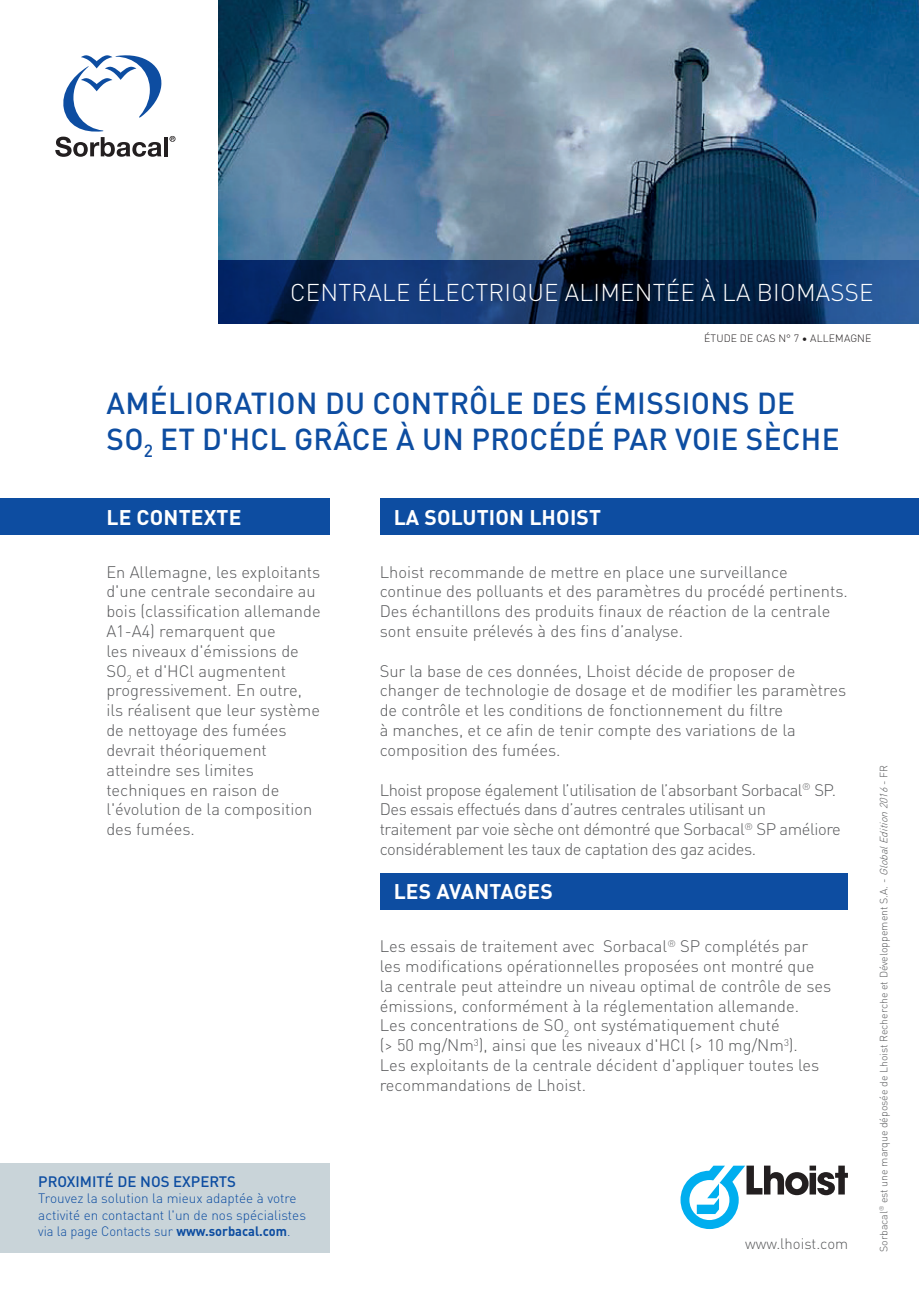
<style>
.page{position:relative;width:919px;height:1289px;background:#fff}
.page>*{position:absolute;margin:0;border:0;box-sizing:border-box;transform-origin:0 0}
.t1{font:500 30px/36px "DINOT";letter-spacing:.01em;color:#0d4da1}
.t2{font:300 24px "DINOT";letter-spacing:.01em;color:#fff}
.t3{font:700 21px "DINOT";letter-spacing:.01em;color:#fff}
.t4{font:300 16.5px/19.8px "DINOT";color:#57585a}
.t5{font:300 16.5px/19.8px "DINOT";letter-spacing:-.025em;color:#57585a}
.t6{font:500 15px "DINOT";color:#0d4da1}
.t7{font:300 15px "DINOT";color:#57585a}
.t8{font:300 13.5px/16.2px "DINOT";color:#0d4da1}
.t9{font:300 10.5px "DINOT";color:#57585a}
.t10{font:300 10.5px "DINOT";letter-spacing:.01em;color:#231f20}
.s1{font-weight:700}
.s2{font-style:italic}
</style>
<div class="page">
<img style="left:218px;top:0;width:700px;height:260px">
<div style="left:0;top:498px;width:329px;height:37px;background:#0d4da1"></div>
<div style="left:380px;top:498px;width:538px;height:37px;background:#0d4da1"></div>
<div style="left:380px;top:873px;width:467px;height:36px;background:#0d4da1"></div>
<svg style="left:218px;top:260px;width:700px;height:63px;background:#0e2d5d"></svg>
<svg style="left:680px;top:1165px;width:167px;height:63px"></svg>
<div style="left:0;top:1162px;width:330px;height:90px;background:#c9d4d9"></div>
<hr style="left:164px;top:137px;width:4px;height:19px;background:#231f20">
<svg style="left:169px;top:136px;width:6px;height:6px"></svg>
<svg style="left:55px;top:55px;width:107px;height:102px"></svg>
<p class="t2" style="left:290px;top:274px;width:585px">CENTRALE ÉLECTRIQUE ALIMENTÉE À LA BIOMASSE</p>
<p class="t10" style="left:704px;top:330px;width:169px">ÉTUDE DE CAS N° 7 • ALLEMAGNE</p>
<p class="t1" style="left:106px;top:383px;width:734px">AMÉLIORATION DU CONTRÔLE DES ÉMISSIONS DE<br>SO<sub>2</sub> ET D'HCL GRÂCE À UN PROCÉDÉ PAR VOIE SÈCHE</p>
<p class="t3" style="left:106px;top:501px;width:137px">LE CONTEXTE</p>
<p class="t3" style="left:393px;top:501px;width:209px">LA SOLUTION LHOIST</p>
<p class="t4" style="left:106px;top:560px;width:216px">En Allemagne, les exploitants d'une centrale secondaire au bois (classification allemande<br>A1-A4) remarquent que<br>les niveaux d'émissions de<br>SO<sub>2</sub> et d'HCl augmentent progressivement. En outre, ils réalisent que leur système de nettoyage des fumées devrait théoriquement atteindre ses limites techniques en raison de l'évolution de la composition des fumées.</p>
<p class="t4" style="left:379px;top:560px;width:469px">Lhoist recommande de mettre en place une surveillance continue des polluants et des paramètres du procédé pertinents.<br>Des échantillons des produits finaux de réaction de la centrale sont ensuite prélevés à des fins d’analyse.</p>
<p class="t4" style="left:379px;top:659px;width:468px">Sur la base de ces données, Lhoist décide de proposer de changer de technologie de dosage et de modifier les paramètres de contrôle et les conditions de fonctionnement du filtre<br>à manches, et ce afin de tenir compte des variations de la composition des fumées.</p>
<p class="t5" style="left:379px;top:778px;width:462px">Lhoist propose également l’utilisation de l’absorbant Sorbacal<sup>®</sup> SP.<br>Des essais effectués dans d’autres centrales utilisant un traitement par voie sèche ont démontré que Sorbacal<sup>®</sup> SP améliore considérablement les taux de captation des gaz acides.</p>
<p class="t3" style="left:393px;top:875px;width:161px">LES AVANTAGES</p>
<p class="t6" style="left:38px;top:1170px;width:199px">PROXIMITÉ DE NOS EXPERTS</p>
<p class="t8" style="left:38px;top:1189px;width:269px">Trouvez la solution la mieux adaptée à votre activité en contactant l'un de nos spécialistes via la page Contacts sur <span class="s1">www.sorbacal.com</span>.</p>
<p class="t4" style="left:379px;top:935px;width:453px">Les essais de traitement avec Sorbacal<sup>®</sup> SP complétés par les modifications opérationnelles proposées ont montré que la centrale peut atteindre un niveau optimal de contrôle de ses émissions, conformément à la réglementation allemande.<br>Les concentrations de SO<sub>2</sub> ont systématiquement chuté<br>(&gt; 50 mg/Nm<sup>3</sup>), ainsi que les niveaux d'HCl (&gt; 10 mg/Nm<sup>3</sup>).</p>
<p class="t4" style="left:379px;top:1054px;width:441px">Les exploitants de la centrale décident d'appliquer toutes les recommandations de Lhoist.</p>
<p class="t7" style="left:745px;top:1232px;width:104px">www.lhoist.com</p>
<p class="t9" style="left:875px;top:1252px;width:488px;rotate:-90deg">Sorbacal<sup>®</sup> est une marque déposée de Lhoist Recherche et Développement S.A. - <span class="s2">GlobalEdition2016</span>- FR</p>
</div>
